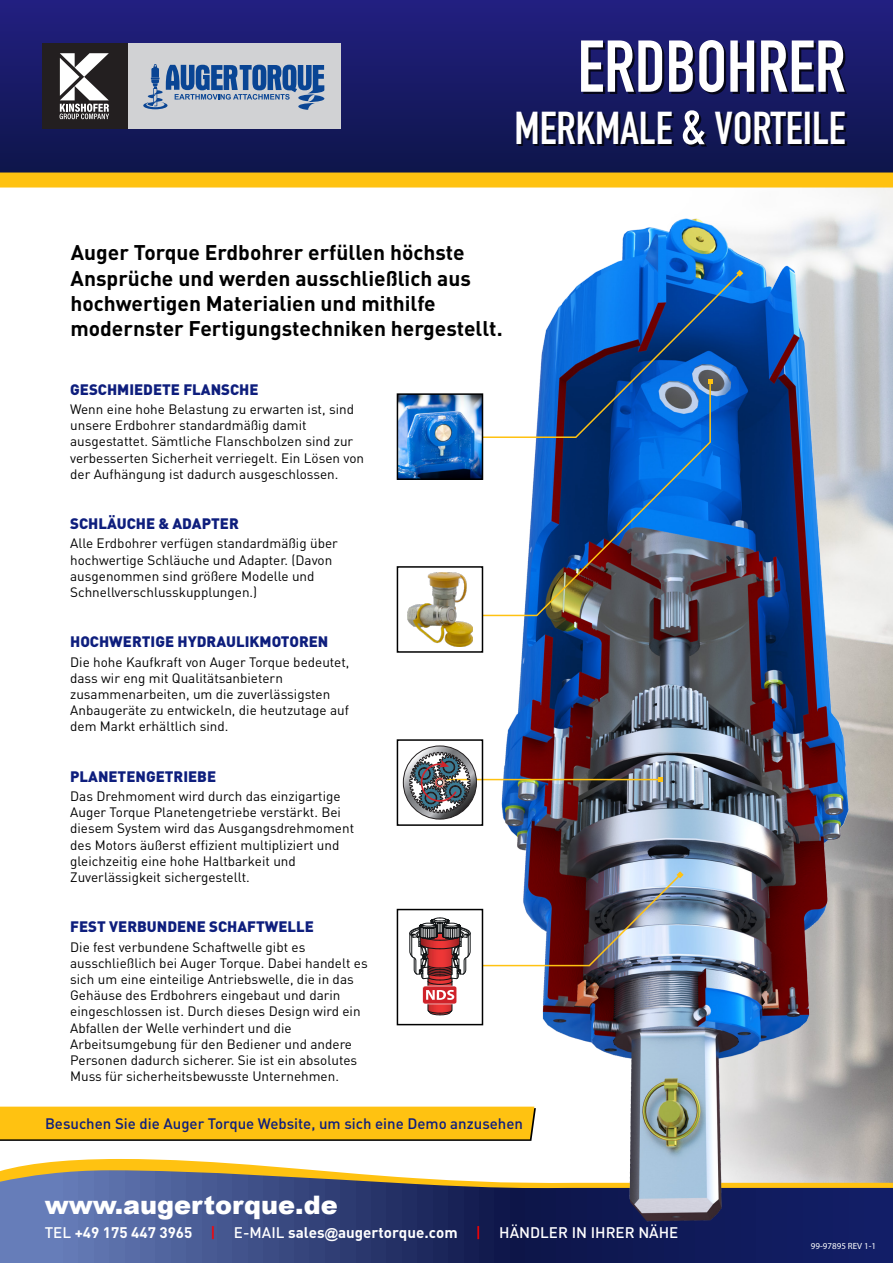
<style>
.page{position:relative;width:893px;height:1263px;background:#fff}
.page>*{position:absolute;margin:0;border:0;box-sizing:border-box;transform-origin:0 0}
.t1{font:72px "DIN Engschrift Std";color:#fff}
.t2{font:45.3px "DIN Engschrift Std";color:#fff}
.t3{font:900 25.5px "Arial";color:#fff}
.t4{font:700 21px/25.2px "DIN Pro";color:#000}
.t5{font:700 15.15px "DIN Pro";color:#fff}
.t6{font:900 15px "DIN Pro";color:#0e1e7d}
.t7{font:500 15px "DIN Pro";color:#0e1e7d}
.t8{font:13.5px/16.2px "DIN Pro";color:#000}
.t9{font:9px "Myriad Pro";color:#fff}
.s1{font-size:52.5px}
.s2{font-weight:500}
.s3{font-weight:500;color:#f00}
.s4{font-family:"Arial";font-size:13.65px}
</style>
<div class="page">
<svg style="left:4px;top:1159px;width:889px;height:11px"></svg>
<svg style="left:0;top:1170px;width:893px;height:93px;background:#4a5683"></svg>
<img style="left:477px;top:196px;width:391px;height:1056px">
<svg style="left:477px;top:271px;width:265px;height:168px"></svg>
<svg style="left:736px;top:270px;width:7px;height:7px"></svg>
<svg style="left:477px;top:380px;width:235px;height:237px"></svg>
<svg style="left:708px;top:379px;width:5px;height:5px"></svg>
<hr style="left:433px;top:779px;width:228px;height:1px;background:#ffc211">
<svg style="left:658px;top:777px;width:5px;height:5px"></svg>
<img style="left:400px;top:396px;width:80px;height:81px">
<div style="left:397px;top:393px;width:86px;height:87px;border:2px solid #000"></div>
<div style="left:397px;top:566px;width:86px;height:87px;background:#fff;border:2px solid #000"></div>
<img style="left:407px;top:572px;width:66px;height:75px">
<div style="left:397px;top:909px;width:86px;height:116px;background:#fff;border:2px solid #000"></div>
<img style="left:410px;top:871px;width:274px;height:144px">
<svg style="left:403px;top:746px;width:74px;height:73px"></svg>
<div style="left:397px;top:739px;width:86px;height:87px;border:2px solid #000"></div>
<div style="left:0;top:0;width:893px;height:180px;background:linear-gradient(to bottom,#201e82,#131947)"></div>
<div style="left:0;top:173px;width:893px;height:15px;background:#ffc211"></div>
<div style="left:127px;top:44px;width:213px;height:85px;background:#d1d2d4"></div>
<div style="left:42px;top:44px;width:85px;height:85px;background:#231f20"></div>
<svg style="left:60px;top:53px;width:49px;height:66px"></svg>
<svg style="left:143px;top:64px;width:181px;height:46px"></svg>
<svg style="left:0;top:1106px;width:536px;height:35px;background:#f3ba15"></svg>
<h1 class="t1" style="left:578px;top:24px;width:269px">ERDBOHRER</h1>
<h2 class="t2" style="left:514px;top:102px;width:333px">MERKMALE <span class="s1">&amp;</span> VORTEILE</h2>
<h3 class="t4" style="left:70px;top:239px;width:434px">Auger Torque Erdbohrer erfüllen höchste Ansprüche und werden ausschließlich aus hochwertigen Materialien und mithilfe modernster Fertigungstechniken hergestellt.</h3>
<p class="t6" style="left:70px;top:379px;width:190px">GESCHMIEDETE FLANSCHE</p>
<p class="t8" style="left:70px;top:400px;width:295px">Wenn eine hohe Belastung zu erwarten ist, sind unsere Erdbohrer standardmäßig damit ausgestattet. Sämtliche Flanschbolzen sind zur verbesserten Sicherheit verriegelt. Ein Lösen von der Aufhängung ist dadurch ausgeschlossen.</p>
<p class="t6" style="left:70px;top:514px;width:170px">SCHLÄUCHE &amp; ADAPTER</p>
<p class="t8" style="left:70px;top:535px;width:269px">Alle Erdbohrer verfügen standardmäßig über hochwertige Schläuche und Adapter. (Davon ausgenommen sind größere Modelle und Schnellverschlusskupplungen.)</p>
<p class="t6" style="left:70px;top:632px;width:260px">HOCHWERTIGE HYDRAULIKMOTOREN</p>
<p class="t8" style="left:70px;top:653px;width:281px">Die hohe Kaufkraft von Auger Torque bedeutet, dass wir eng mit Qualitätsanbietern zusammenarbeiten, um die zuverlässigsten Anbaugeräte zu entwickeln, die heutzutage auf dem Markt erhältlich sind.</p>
<p class="t6" style="left:70px;top:766px;width:148px">PLANETENGETRIEBE</p>
<p class="t8" style="left:70px;top:787px;width:285px">Das Drehmoment wird durch das einzigartige Auger Torque Planetengetriebe verstärkt. Bei diesem System wird das Ausgangsdrehmoment des Motors äußerst effizient multipliziert und gleichzeitig eine hohe Haltbarkeit und Zuverlässigkeit sichergestellt.</p>
<p class="t6" style="left:70px;top:917px;width:245px">FEST VERBUNDENE SCHAFTWELLE</p>
<p class="t8" style="left:70px;top:938px;width:299px">Die fest verbundene Schaftwelle gibt es ausschließlich bei Auger Torque. Dabei handelt es sich um eine einteilige Antriebswelle, die in das Gehäuse des Erdbohrers eingebaut und darin eingeschlossen ist. Durch dieses Design wird ein Abfallen der Welle verhindert und die Arbeitsumgebung für den Bediener und andere Personen dadurch sicherer. Sie ist ein absolutes Muss für sicherheitsbewusste Unternehmen.</p>
<p class="t7" style="left:45px;top:1113px;width:479px">Besuchen Sie die Auger Torque Website, um sich eine Demo anzusehen</p>
<h3 class="t3" style="left:45px;top:1186px;width:294px">www.augertorque.de</h3>
<p class="t5" style="left:45px;top:1222px;width:635px"><span class="s2">TEL</span> +49 175 447 3965 <span class="s3">|</span> <span class="s2">E-MAIL</span> sales<span class="s4">@</span>augertorque.com <span class="s3">|</span> <span class="s2">HÄNDLER IN IHRER NÄHE</span></p>
<p class="t9" style="left:811px;top:1241px;width:67px">99-97895 REV 1-1</p>
</div>
